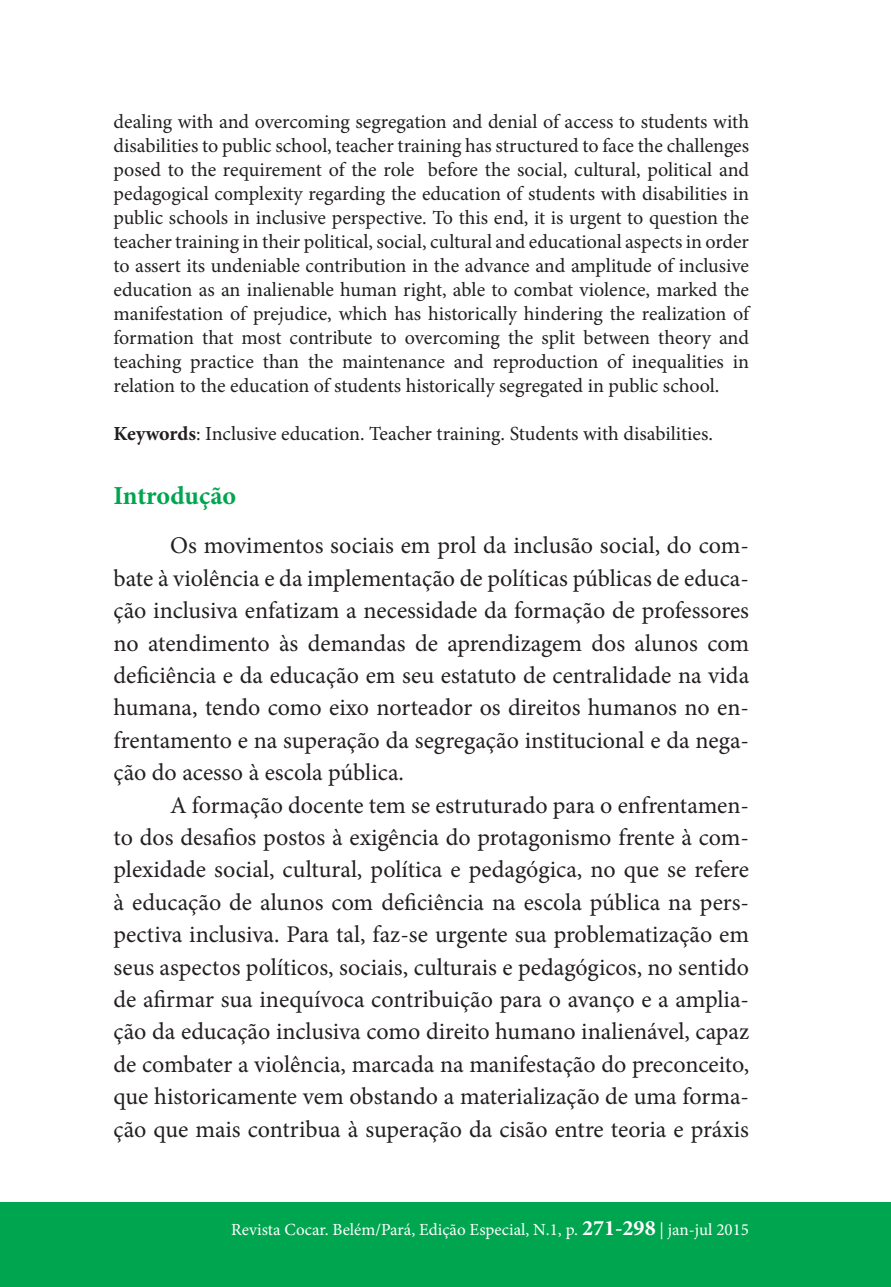
<style>
.page{position:relative;width:891px;height:1287px;background:#fff}
.page>*{position:absolute;margin:0;border:0;box-sizing:border-box;transform-origin:0 0}
.t1{font:700 26px "Minion Pro";letter-spacing:-.005em;color:#00a54f}
.t2{font:24px/32.4px "Minion Pro";color:#231f20;text-align:justify}
.t3{font:20px/24px "Minion Pro";color:#231f20;text-align:justify}
.t4{font:17px "Minion Pro";color:#fff}
.s1{font-weight:700}
.s2{font-weight:700;font-size:22px}
</style>
<div class="page">
<div style="left:0;top:1202px;width:890px;height:85px;background:#00a54f"></div>
<p class="t3" style="left:113px;top:110px;width:637px">dealing with and overcoming segregation and denial of access to students with disabilities to public school, teacher training has structured to face the challenges posed to the requirement of the role before the social, cultural, political and pedagogical complexity regarding the education of students with disabilities in public schools in inclusive perspective. To this end, it is urgent to question the teacher training in their political, social, cultural and educational aspects in order to assert its undeniable contribution in the advance and amplitude of inclusive education as an inalienable human right, able to combat violence, marked the manifestation of prejudice, which has historically hindering the realization of formation that most contribute to overcoming the split between theory and teaching practice than the maintenance and reproduction of inequalities in relation to the education of students historically segregated in public school.</p>
<p class="t3" style="left:113px;top:422px;width:600px"><span class="s1">Keywords</span>: Inclusive education. Teacher training. Students with disabilities.</p>
<p class="t1" style="left:113px;top:477px;width:124px">Introdução</p>
<p class="t2" style="left:113px;top:530px;width:637px;text-indent:57px">Os movimentos sociais em prol da inclusão social, do com&shy;bate à violência e da implementação de políticas públicas de educa&shy;ção inclusiva enfatizam a necessidade da formação de professores no atendimento às demandas de aprendizagem dos alunos com deficiência e da educação em seu estatuto de centralidade na vida humana, tendo como eixo norteador os direitos humanos no en&shy;frentamento e na superação da segregação institucional e da nega&shy;ção do acesso à escola pública.</p>
<p class="t2" style="left:113px;top:789px;width:637px;text-indent:57px">A formação docente tem se estruturado para o enfrentamen&shy;to dos desafios postos à exigência do protagonismo frente à com&shy;plexidade social, cultural, política e pedagógica, no que se refere à educação de alunos com deficiência na escola pública na pers&shy;pectiva inclusiva. Para tal, faz-se urgente sua problematização em seus aspectos políticos, sociais, culturais e pedagógicos, no sentido de afirmar sua inequívoca contribuição para o avanço e a amplia&shy;ção da educação inclusiva como direito humano inalienável, capaz de combater a violência, marcada na manifestação do preconceito, que historicamente vem obstando a materialização de uma forma&shy;ção que mais contribua à superação da cisão entre teoria e práxis</p>
<p class="t4" style="left:231px;top:1218px;width:519px">Revista Cocar. Belém/Pará, Edição Especial, N.1, p. <span class="s2">271-298</span> | jan-jul 2015</p>
</div>
